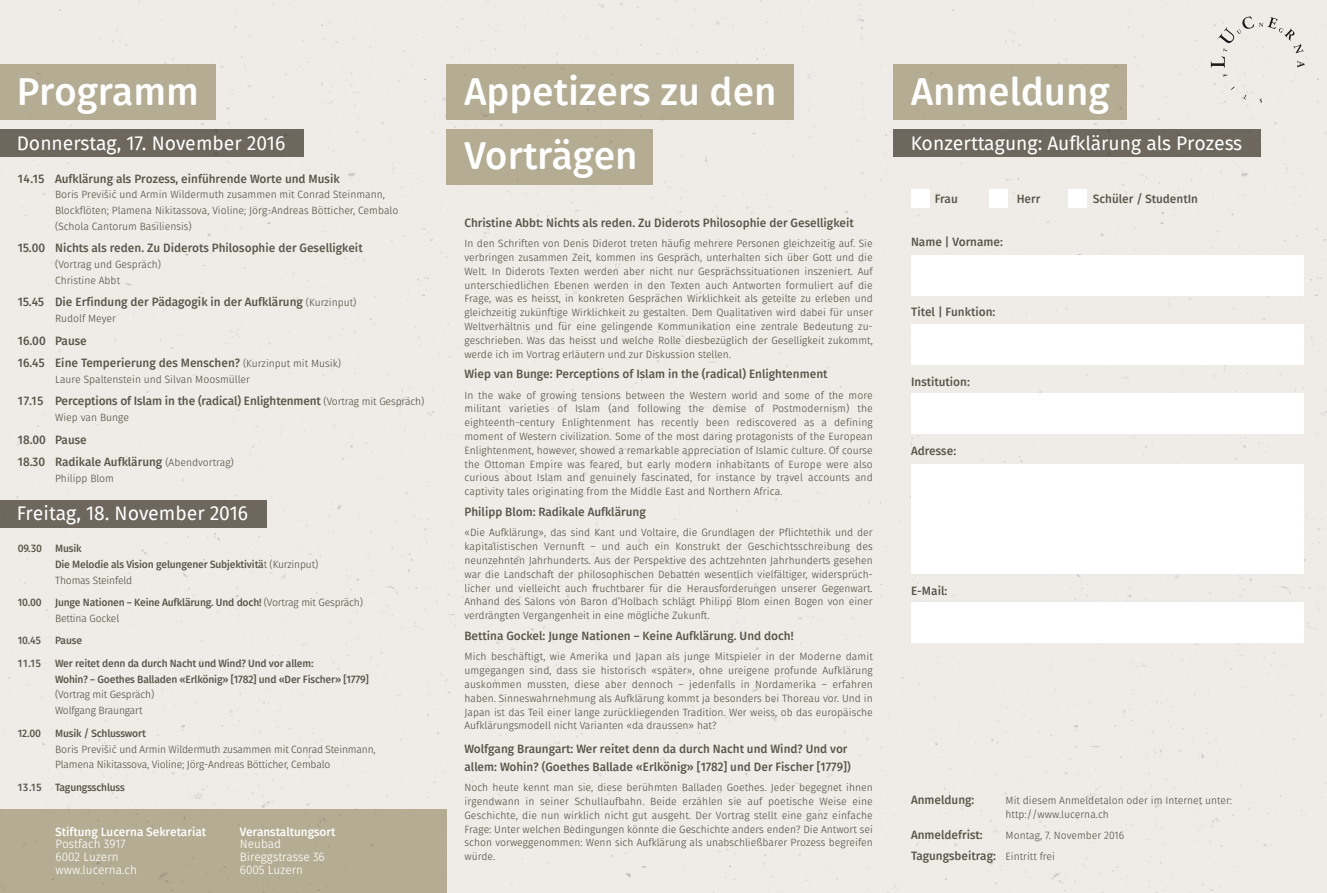
<style>
.page{position:relative;width:1327px;height:893px;background:#efece7}
.page>*{position:absolute;margin:0;border:0;box-sizing:border-box;transform-origin:0 0}
.t1{font:700 38.55px/64.9px "Gardenia";color:#fff}
.t2{font:19.5px "Gardenia";color:#fff}
.t3{font:700 12px/22.5px "Gardenia";color:#585448}
.t4{font:12px/12.8px "Gardenia";color:#fff}
.t5{font:700 12px "Gardenia";color:#fff}
.t6{font:10.5px/13.8px "Gardenia";color:#585448;text-align:justify}
.t7{font:700 10.5px/15.8px "Gardenia";letter-spacing:-.02em;color:#585448}
.t8{font:10.5px/15.8px "Gardenia";letter-spacing:-.02em;color:#585448}
.s1{font-weight:400;font-size:10.5px}
.s2{font-weight:400}
</style>
<div class="page">
<div style="left:0;top:500px;width:267px;height:27px;background:#6d675d"></div>
<div style="left:446px;top:64px;width:348px;height:56px;background:#b5ad93"></div>
<div style="left:446px;top:129px;width:207px;height:55px;background:#b5ad93"></div>
<div style="left:0;top:64px;width:216px;height:56px;background:#b5ad93"></div>
<div style="left:0;top:809px;width:446px;height:84px;background:#b5ad93"></div>
<div style="left:893px;top:64px;width:233px;height:56px;background:#b5ad93"></div>
<div style="left:911px;top:255px;width:392px;height:41px;background:#fff"></div>
<div style="left:911px;top:324px;width:392px;height:41px;background:#fff"></div>
<div style="left:911px;top:393px;width:392px;height:41px;background:#fff"></div>
<div style="left:911px;top:602px;width:392px;height:41px;background:#fff"></div>
<div style="left:911px;top:189px;width:18px;height:19px;background:#fff"></div>
<div style="left:989px;top:189px;width:19px;height:19px;background:#fff"></div>
<div style="left:1068px;top:189px;width:18px;height:19px;background:#fff"></div>
<div style="left:911px;top:464px;width:392px;height:109px;background:#fff"></div>
<div style="left:0;top:129px;width:304px;height:28px;background:#6d675d"></div>
<div style="left:893px;top:129px;width:367px;height:28px;background:#6d675d"></div>
<svg style="left:1259px;top:99px;width:3px;height:4px"></svg>
<svg style="left:1230px;top:86px;width:5px;height:4px"></svg>
<svg style="left:1222px;top:74px;width:5px;height:3px"></svg>
<svg style="left:1242px;top:95px;width:4px;height:5px"></svg>
<svg style="left:1210px;top:16px;width:94px;height:52px;background:#e3e0db"></svg>
<h1 class="t1" style="left:17px;top:59px;width:184px">Programm</h1>
<h2 class="t2" style="left:17px;top:131px;width:270px">Donnerstag, 17. November 2016</h2>
<p class="t3" style="left:18px;top:167px;width:323px">14.15 Aufklärung als Prozess, einführende Worte und Musik</p>
<p class="t6" style="left:55px;top:187px;width:345px;line-height:15.8px;text-align:left">Boris Previšić und Armin Wildermuth zusammen mit Conrad Steinmann,<br>Blockflöten; Plamena Nikitassova, Violine; Jörg-Andreas Bötticher, Cembalo (Schola Cantorum Basiliensis)</p>
<p class="t3" style="left:18px;top:237px;width:346px">15.00 Nichts als reden. Zu Diderots Philosophie der Geselligkeit</p>
<p class="t6" style="left:55px;top:257px;width:108px;line-height:15.8px">(Vortrag und Gespräch)<br>Christine Abbt</p>
<p class="t3" style="left:18px;top:291px;width:340px">15.45 Die Erfindung der Pädagogik in der Aufklärung <span class="s1">(Kurzinput)</span></p>
<p class="t6" style="left:55px;top:312px;width:62px">Rudolf Meyer</p>
<p class="t3" style="left:18px;top:329px;width:325px">16.00 Pause<br>16.45 Eine Temperierung des Menschen? <span class="s1">(Kurzinput mit Musik)</span></p>
<p class="t6" style="left:55px;top:372px;width:196px">Laure Spaltenstein und Silvan Moosmüller</p>
<p class="t3" style="left:18px;top:390px;width:408px">17.15 Perceptions of Islam in the (radical) Enlightenment <span class="s1">(Vortrag mit Gespräch)</span></p>
<p class="t6" style="left:55px;top:411px;width:75px">Wiep van Bunge</p>
<p class="t3" style="left:18px;top:428px;width:217px">18.00 Pause<br>18.30 Radikale Aufklärung <span class="s1">(Abendvortrag)</span></p>
<p class="t6" style="left:55px;top:471px;width:60px">Philipp Blom</p>
<h2 class="t2" style="left:17px;top:502px;width:233px">Freitag, 18. November 2016</h2>
<p class="t7" style="left:18px;top:541px;width:25px">09.30</p>
<p class="t7" style="left:55px;top:541px;width:265px">Musik<br>Die Melodie als Vision gelungener Subjektivitä<span class="s2">t (Kurzinput)<br>Thomas Steinfeld</span></p>
<p class="t7" style="left:18px;top:595px;width:25px">10.00</p>
<p class="t7" style="left:55px;top:595px;width:309px">Junge Nationen – Keine Aufklärung. Und doch! <span class="s2">(Vortrag mit Gespräch)<br>Bettina Gockel</span></p>
<p class="t7" style="left:18px;top:633px;width:24px">10.45</p>
<p class="t7" style="left:55px;top:633px;width:29px">Pause</p>
<p class="t7" style="left:18px;top:656px;width:24px">11.15</p>
<p class="t7" style="left:55px;top:656px;width:315px">Wer reitet denn da durch Nacht und Wind? Und vor allem:<br>Wohin? – Goethes Balladen «Erlkönig» [1782] und «Der Fischer» [1779]</p>
<p class="t8" style="left:55px;top:687px;width:101px">(Vortrag mit Gespräch)<br>Wolfgang Braungart</p>
<p class="t7" style="left:18px;top:725px;width:25px">12.00</p>
<p class="t7" style="left:55px;top:725px;width:92px">Musik / Schlusswort</p>
<p class="t8" style="left:55px;top:741px;width:322px">Boris Previšić und Armin Wildermuth zusammen mit Conrad Steinmann,<br>Plamena Nikitassova, Violine; Jörg-Andreas Bötticher, Cembalo</p>
<p class="t7" style="left:18px;top:779px;width:25px">13.15</p>
<p class="t7" style="left:55px;top:779px;width:71px">Tagungsschluss</p>
<p class="t5" style="left:56px;top:824px;width:152px">Stiftung Lucerna Sekretariat</p>
<p class="t4" style="left:56px;top:838px;width:83px">Postfach 3917<br>6002 Luzern www.lucerna.ch</p>
<p class="t5" style="left:240px;top:824px;width:97px">Veranstaltungsort</p>
<p class="t4" style="left:240px;top:838px;width:86px">Neubad<br>Bireggstrasse 36<br>6005 Luzern</p>
<h1 class="t1" style="left:464px;top:59px;width:314px">Appetizers zu den<br>Vorträgen</h1>
<p class="t3" style="left:464px;top:211px;width:391px">Christine Abbt: Nichts als reden. Zu Diderots Philosophie der Geselligkeit</p>
<p class="t6" style="left:464px;top:237px;width:410px">In den Schriften von Denis Diderot treten häufig mehrere Personen gleichzeitig auf. Sie verbringen zusammen Zeit, kommen ins Gespräch, unterhalten sich über Gott und die Welt. In Diderots Texten werden aber nicht nur Gesprächssituationen inszeniert. Auf unterschiedlichen Ebenen werden in den Texten auch Antworten formuliert auf die Frage, was es heisst, in konkreten Gesprächen Wirklichkeit als geteilte zu erleben und gleichzeitig zukünftige Wirklichkeit zu gestalten. Dem Qualitativen wird dabei für unser Weltverhältnis und für eine gelingende Kommunikation eine zentrale Bedeutung zu&shy;geschrieben. Was das heisst und welche Rolle diesbezüglich der Geselligkeit zukommt, werde ich im Vortrag erläutern und zur Diskussion stellen.</p>
<p class="t3" style="left:464px;top:363px;width:364px">Wiep van Bunge: Perceptions of Islam in the (radical) Enlightenment</p>
<p class="t6" style="left:464px;top:388px;width:410px">In the wake of growing tensions between the Western world and some of the more militant varieties of Islam (and following the demise of Postmodernism) the eighteenth-century Enlightenment has recently been rediscovered as a defining moment of Western civilization. Some of the most daring protagonists of the European Enlightenment, however, showed a remarkable appreciation of Islamic culture. Of course the Ottoman Empire was feared, but early modern inhabitants of Europe were also curious about Islam and genuinely fascinated, for instance by travel accounts and captivity tales originating from the Middle East and Northern Africa.</p>
<p class="t3" style="left:464px;top:501px;width:183px">Philipp Blom: Radikale Aufklärung</p>
<p class="t6" style="left:464px;top:526px;width:410px">«Die Aufklärung», das sind Kant und Voltaire, die Grundlagen der Pflichtethik und der kapitalistischen Vernunft – und auch ein Konstrukt der Geschichtsschreibung des neunzehnten Jahrhunderts. Aus der Perspektive des achtzehnten Jahrhunderts gesehen war die Landschaft der philosophischen Debatten wesentlich vielfältiger, widersprüch&shy;licher und vielleicht auch fruchtbarer für die Herausforderungen unserer Gegenwart.<br>Anhand des Salons von Baron d’Holbach schlägt Philipp Blom einen Bogen von einer verdrängten Vergangenheit in eine mögliche Zukunft.</p>
<p class="t3" style="left:464px;top:625px;width:330px">Bettina Gockel: Junge Nationen – Keine Aufklärung. Und doch!</p>
<p class="t6" style="left:464px;top:650px;width:410px">Mich beschäftigt, wie Amerika und Japan als junge Mitspieler in der Moderne damit umgegangen sind, dass sie historisch «später», ohne ureigene profunde Aufklärung auskommen mussten, diese aber dennoch – jedenfalls in Nordamerika – erfahren haben. Sinneswahrnehmung als Aufklärung kommt ja besonders bei Thoreau vor. Und in Japan ist das Teil einer lange zurückliegenden Tradition. Wer weiss, ob das europäische Aufklärungsmodell nicht Varianten «da draussen» hat?</p>
<p class="t3" style="left:464px;top:741px;width:388px;line-height:17.2px">Wolfgang Braungart: Wer reitet denn da durch Nacht und Wind? Und vor allem: Wohin? (Goethes Ballade «Erlkönig» [1782] und Der Fischer [1779])</p>
<p class="t6" style="left:464px;top:781px;width:410px">Noch heute kennt man sie, diese berühmten Balladen Goethes. Jeder begegnet ihnen irgendwann in seiner Schullaufbahn. Beide erzählen sie auf poetische Weise eine Geschichte, die nun wirklich nicht gut ausgeht. Der Vortrag stellt eine ganz einfache Frage: Unter welchen Bedingungen könnte die Geschichte anders enden? Die Antwort sei schon vorweggenommen: Wenn sich Aufklärung als unabschließbarer Prozess begreifen würde.</p>
<h1 class="t1" style="left:911px;top:59px;width:200px">Anmeldung</h1>
<h2 class="t2" style="left:911px;top:131px;width:333px">Konzerttagung: Aufklärung als Prozess</h2>
<p class="t3" style="left:934px;top:187px;width:25px">Frau</p>
<p class="t3" style="left:1016px;top:187px;width:25px">Herr</p>
<p class="t3" style="left:1093px;top:187px;width:106px">Schüler / StudentIn</p>
<p class="t3" style="left:911px;top:231px;width:93px">Name | Vorname:</p>
<p class="t3" style="left:911px;top:301px;width:86px">Titel | Funktion:</p>
<p class="t3" style="left:911px;top:370px;width:60px">Institution:</p>
<p class="t3" style="left:911px;top:440px;width:47px">Adresse:</p>
<p class="t3" style="left:911px;top:580px;width:38px">E-Mail:</p>
<p class="t3" style="left:911px;top:788px;width:65px">Anmeldung:</p>
<p class="t6" style="left:1005px;top:793px;width:228px;line-height:14.2px">Mit diesem Anmeldetalon oder im Internet unter: http://www.lucerna.ch</p>
<p class="t3" style="left:911px;top:824px;width:73px">Anmeldefrist:</p>
<p class="t6" style="left:1005px;top:828px;width:120px">Montag, 7. November 2016</p>
<p class="t3" style="left:911px;top:845px;width:145px">Tagungsbeitrag: <span class="s1">Eintritt frei</span></p>
</div>
